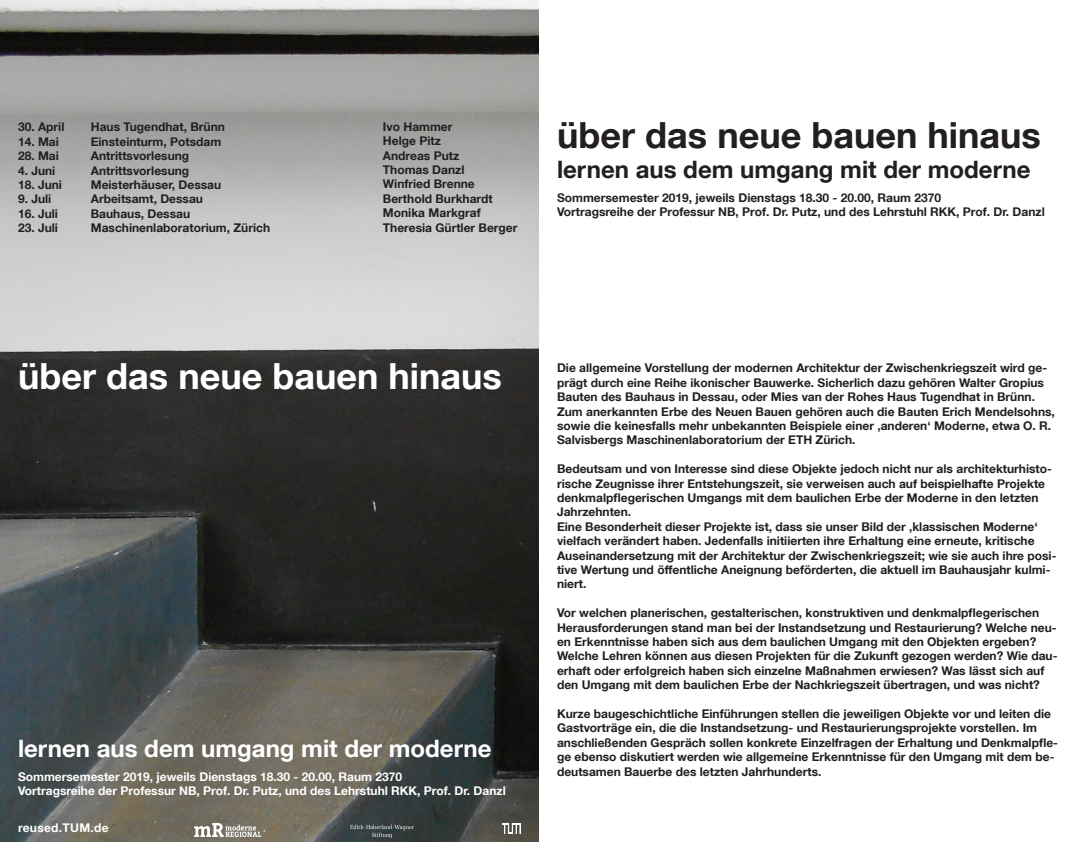
<style>
.page{position:relative;width:1078px;height:842px;background:#fff}
.page>*{position:absolute;margin:0;border:0;box-sizing:border-box;transform-origin:0 0}
.t1{font:700 36px "TUM Neue Helvetica";color:#fff}
.t2{font:700 36px "TUM Neue Helvetica";color:#231f20}
.t3{font:700 24px "TUM Neue Helvetica";color:#fff}
.t4{font:700 24px "TUM Neue Helvetica";color:#231f20}
.t5{font:700 12px/14.4px "TUM Neue Helvetica";color:#231f20}
.t6{font:700 12px "TUM Neue Helvetica";color:#fff}
.t7{font:700 12px "TUM Neue Helvetica";letter-spacing:.025em;color:#fff}
</style>
<div class="page">
<img style="left:0;top:0;width:539px;height:842px">
<img style="left:502px;top:824px;width:19px;height:10px">
<img style="left:194px;top:824px;width:68px;height:13px">
<img style="left:350px;top:824px;width:64px;height:13px">
<p class="t5" style="left:18px;top:119px;width:48px">30. April</p>
<p class="t5" style="left:18px;top:134px;width:42px">14. Mai</p>
<p class="t5" style="left:18px;top:148px;width:42px">28. Mai</p>
<p class="t5" style="left:18px;top:163px;width:39px">4. Juni</p>
<p class="t5" style="left:18px;top:177px;width:46px">18. Juni</p>
<p class="t5" style="left:18px;top:191px;width:35px">9. Juli</p>
<p class="t5" style="left:18px;top:206px;width:41px">16. Juli</p>
<p class="t5" style="left:18px;top:220px;width:41px">23. Juli</p>
<p class="t5" style="left:91px;top:119px;width:136px">Haus Tugendhat, Brünn</p>
<p class="t5" style="left:91px;top:134px;width:132px">Einsteinturm, Potsdam</p>
<p class="t5" style="left:91px;top:148px;width:100px">Antrittsvorlesung</p>
<p class="t5" style="left:91px;top:163px;width:100px">Antrittsvorlesung</p>
<p class="t5" style="left:91px;top:177px;width:132px">Meisterhäuser, Dessau</p>
<p class="t5" style="left:91px;top:191px;width:114px">Arbeitsamt, Dessau</p>
<p class="t5" style="left:91px;top:206px;width:101px">Bauhaus, Dessau</p>
<p class="t5" style="left:91px;top:220px;width:181px">Maschinenlaboratorium, Zürich</p>
<p class="t5" style="left:383px;top:119px;width:71px">Ivo Hammer</p>
<p class="t5" style="left:383px;top:133px;width:59px">Helge Pitz</p>
<p class="t5" style="left:383px;top:148px;width:78px">Andreas Putz</p>
<p class="t5" style="left:383px;top:162px;width:83px">Thomas Danzl</p>
<p class="t5" style="left:383px;top:177px;width:93px">Winfried Brenne</p>
<p class="t5" style="left:383px;top:191px;width:111px">Berthold Burkhardt</p>
<p class="t5" style="left:383px;top:205px;width:99px">Monika Markgraf</p>
<p class="t5" style="left:383px;top:220px;width:136px">Theresia Gürtler Berger</p>
<p class="t2" style="left:557px;top:113px;width:485px">über das neue bauen hinaus</p>
<p class="t4" style="left:557px;top:155px;width:475px">lernen aus dem umgang mit der moderne</p>
<p class="t5" style="left:557px;top:190px;width:385px">Sommersemester 2019, jeweils Dienstags 18.30 - 20.00, Raum 2370</p>
<p class="t5" style="left:557px;top:204px;width:489px">Vortragsreihe der Professur NB, Prof. Dr. Putz, und des Lehrstuhl RKK, Prof. Dr. Danzl</p>
<p class="t1" style="left:18px;top:354px;width:485px">über das neue bauen hinaus</p>
<p class="t3" style="left:18px;top:733px;width:475px">lernen aus dem umgang mit der moderne</p>
<p class="t6" style="left:18px;top:769px;width:385px">Sommersemester 2019, jeweils Dienstags 18.30 - 20.00, Raum 2370</p>
<p class="t6" style="left:18px;top:783px;width:489px">Vortragsreihe der Professur NB, Prof. Dr. Putz, und des Lehrstuhl RKK, Prof. Dr. Danzl</p>
<p class="t7" style="left:18px;top:820px;width:92px">reused.TUM.de</p>
<p class="t5" style="left:557px;top:360px;width:499px">Die allgemeine Vorstellung der modernen Architektur der Zwischenkriegszeit wird ge&shy;prägt durch eine Reihe ikonischer Bauwerke. Sicherlich dazu gehören Walter Gropius Bauten des Bauhaus in Dessau, oder Mies van der Rohes Haus Tugendhat in Brünn.<br>Zum anerkannten Erbe des Neuen Bauen gehören auch die Bauten Erich Mendelsohns, sowie die keinesfalls mehr unbekannten Beispiele einer ‚anderen‘ Moderne, etwa O. R.<br>Salvisbergs Maschinenlaboratorium der ETH Zürich.</p>
<p class="t5" style="left:557px;top:461px;width:496px">Bedeutsam und von Interesse sind diese Objekte jedoch nicht nur als architekturhisto&shy;rische Zeugnisse ihrer Entstehungszeit, sie verweisen auch auf beispielhafte Projekte denkmalpflegerischen Umgangs mit dem baulichen Erbe der Moderne in den letzten Jahrzehnten.</p>
<p class="t5" style="left:557px;top:519px;width:501px">Eine Besonderheit dieser Projekte ist, dass sie unser Bild der ‚klassischen Moderne‘ vielfach verändert haben. Jedenfalls initiierten ihre Erhaltung eine erneute, kritische Auseinandersetzung mit der Architektur der Zwischenkriegszeit; wie sie auch ihre posi&shy;tive Wertung und öffentliche Aneignung beförderten, die aktuell im Bauhausjahr kulmi&shy;niert.</p>
<p class="t5" style="left:557px;top:605px;width:502px">Vor welchen planerischen, gestalterischen, konstruktiven und denkmalpflegerischen Herausforderungen stand man bei der Instandsetzung und Restaurierung? Welche neu&shy;en Erkenntnisse haben sich aus dem baulichen Umgang mit den Objekten ergeben?<br>Welche Lehren können aus diesen Projekten für die Zukunft gezogen werden? Wie dau&shy;erhaft oder erfolgreich haben sich einzelne Maßnahmen erwiesen? Was lässt sich auf den Umgang mit dem baulichen Erbe der Nachkriegszeit übertragen, und was nicht?</p>
<p class="t5" style="left:557px;top:706px;width:502px">Kurze baugeschichtliche Einführungen stellen die jeweiligen Objekte vor und leiten die Gastvorträge ein, die die Instandsetzung- und Restaurierungsprojekte vorstellen. Im anschließenden Gespräch sollen konkrete Einzelfragen der Erhaltung und Denkmalpfle&shy;ge ebenso diskutiert werden wie allgemeine Erkenntnisse für den Umgang mit dem be&shy;deutsamen Bauerbe des letzten Jahrhunderts.</p>
</div>
